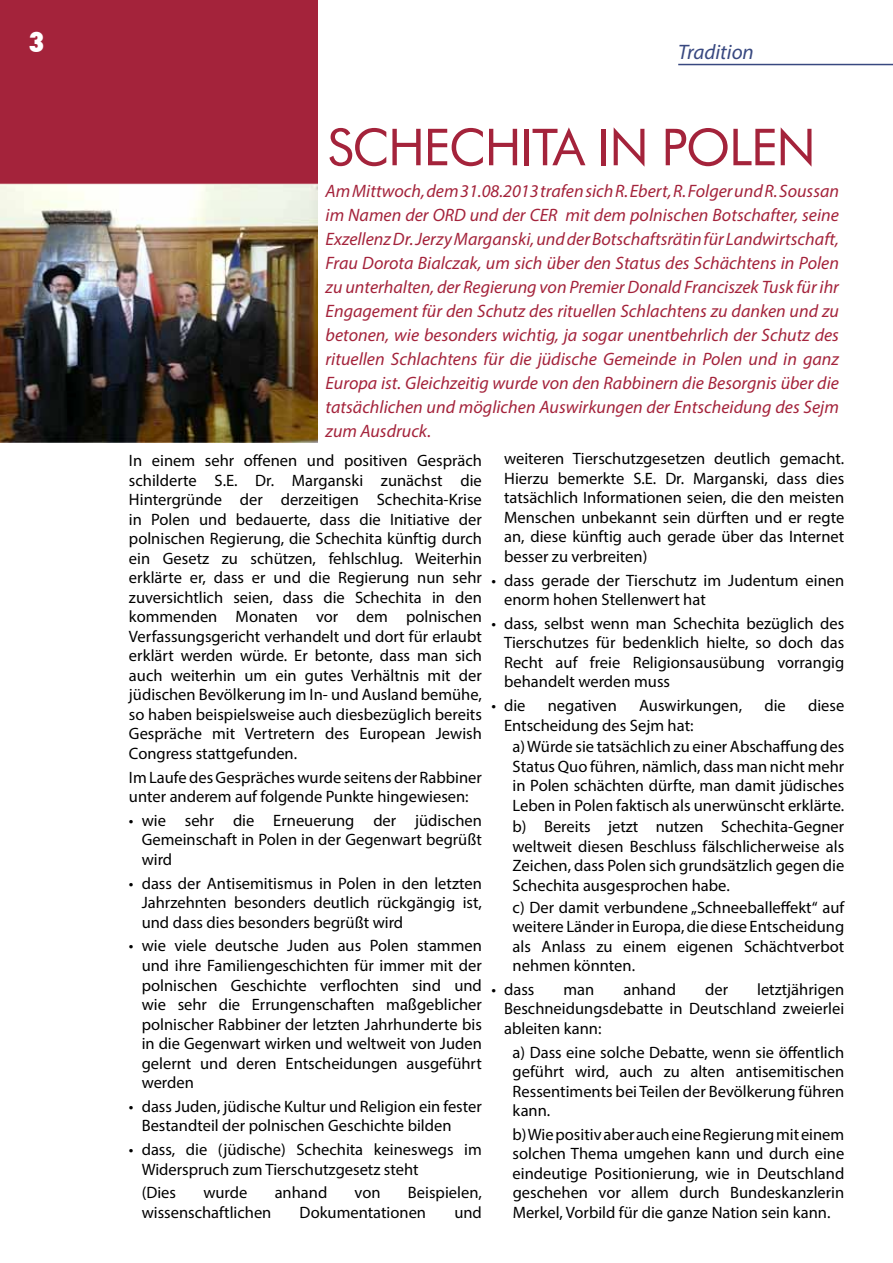
<style>
.page{position:relative;width:893px;height:1263px;background:#fff}
.page>*{position:absolute;margin:0;border:0;box-sizing:border-box;transform-origin:0 0}
.t1{font:51px "Futura BT";letter-spacing:-.025em;color:#a4233b}
.t2{font:800 condensed 27px "Futura";color:#fff}
.t3{font:italic 21px "Myriad Pro";color:#384880}
.t4{font:italic 18px/24px "Myriad Pro";color:#a4233b;text-align:justify}
.t5{font:16.5px/19.5px "Myriad Pro";color:#000;text-align:justify}
</style>
<div class="page">
<div style="left:0;top:0;width:317px;height:196px;background:#a4233b"></div>
<img style="left:0;top:184px;width:317px;height:258px">
<hr style="left:678px;top:64px;width:215px;height:1px;background:#384880">
<h2 class="t2" style="left:29px;top:23px;width:18px">3</h2>
<p class="t3" style="left:678px;top:39px;width:77px">Tradition</p>
<h1 class="t1" style="left:327px;top:116px;width:490px">SCHECHITA IN POLEN</h1>
<p class="t4" style="left:326px;top:179px;width:515px">Am Mittwoch, dem 31.08.2013 trafen sich R. Ebert, R. Folger und R. Soussan im Namen der ORD und der CER mit dem polnischen Botschafter, seine Exzellenz Dr. Jerzy Marganski, und der Botschaftsrätin für Landwirtschaft, Frau Dorota Bialczak, um sich über den Status des Schächtens in Polen zu unterhalten, der Regierung von Premier Donald Franciszek Tusk für ihr Engagement für den Schutz des rituellen Schlachtens zu danken und zu betonen, wie besonders wichtig, ja sogar unentbehrlich der Schutz des rituellen Schlachtens für die jüdische Gemeinde in Polen und in ganz Europa ist. Gleichzeitig wurde von den Rabbinern die Besorgnis über die tatsächlichen und möglichen Auswirkungen der Entscheidung des Sejm zum Ausdruck.</p>
<p class="t5" style="left:129px;top:451px;width:354px">I n einem sehr offenen und positiven Gespräch schilderte S.E. Dr. Marganski zunächst die H intergründe der derzeitigen Schechita-Krise in Polen und bedauerte, dass die I nitiative der polnischen Regierung, die Schechita künftig durch ein Gesetz zu schützen, fehlschlug. Weiterhin erklärte er, dass er und die Regierung nun sehr zuversichtlich seien, dass die Schechita in den kommenden Monaten vor dem polnischen Verfassungsgericht verhandelt und dort für erlaubt erklärt werden würde. Er betonte, dass man sich auch weiterhin um ein gutes Verhältnis mit der jüdischen Bevölkerung im I n- und Ausland bemühe, so haben beispielsweise auch diesbezüglich bereits Gespräche mit Vertretern des European Jewish Congress stattgefunden.</p>
<p class="t5" style="left:129px;top:767px;width:354px">I m Laufe des Gespräches wurde seitens der Rabbiner unter anderem auf folgende Punkte hingewiesen:</p>
<p class="t5" style="left:142px;top:810px;width:342px;text-indent:-13px">• wie sehr die Erneuerung der jüdischen Gemeinschaft in Polen in der Gegenwart begrüßt wird</p>
<p class="t5" style="left:142px;top:873px;width:342px;text-indent:-13px">• dass der Antisemitismus in Polen in den letzten Jahrzehnten besonders deutlich rückgängig ist, und dass dies besonders begrüßt wird</p>
<p class="t5" style="left:142px;top:936px;width:342px;text-indent:-13px">• wie viele deutsche Juden aus Polen stammen und ihre Familiengeschichten für immer mit der polnischen Geschichte verflochten sind und wie sehr die Errungenschaften maßgeblicher polnischer Rabbiner der letzten Jahrhunderte bis in die Gegenwart wirken und weltweit von Juden gelernt und deren Entscheidungen ausgeführt werden</p>
<p class="t5" style="left:142px;top:1096px;width:342px;text-indent:-13px">• dass Juden, jüdische Kultur und Religion ein fester<br>Bestandteil der polnischen Geschichte bilden</p>
<p class="t5" style="left:142px;top:1139px;width:342px;text-indent:-13px">• dass, die (jüdische) Schechita keineswegs im<br>Widerspruch zum Tierschutzgesetz steht</p>
<p class="t5" style="left:142px;top:1183px;width:36px">(Dies</p>
<p class="t5" style="left:203px;top:1183px;width:46px">wurde</p>
<p class="t5" style="left:275px;top:1183px;width:54px">anhand</p>
<p class="t5" style="left:355px;top:1183px;width:27px">von</p>
<p class="t5" style="left:408px;top:1183px;width:75px">Beispielen,</p>
<p class="t5" style="left:142px;top:1202px;width:131px">wissenschaftlichen</p>
<p class="t5" style="left:300px;top:1202px;width:128px">Dokumentationen</p>
<p class="t5" style="left:454px;top:1202px;width:29px">und</p>
<p class="t5" style="left:504px;top:449px;width:342px">weiteren Tierschutzgesetzen deutlich gemacht.<br>H ierzu bemerkte S.E. Dr. Marganski, dass dies tatsächlich I nformationen seien, die den meisten Menschen unbekannt sein dürften und er regte an, diese künftig auch gerade über das I nternet besser zu verbreiten)</p>
<p class="t5" style="left:504px;top:570px;width:342px;text-indent:-13px">• dass gerade der Tierschutz im Judentum einen enorm hohen Stellenwert hat</p>
<p class="t5" style="left:504px;top:613px;width:342px;text-indent:-13px">• dass, selbst wenn man Schechita bezüglich des Tierschutzes für bedenklich hielte, so doch das Recht auf freie Religionsausübung vorrangig behandelt werden muss</p>
<p class="t5" style="left:491px;top:696px;width:36px">• die</p>
<p class="t5" style="left:548px;top:696px;width:71px">negativen</p>
<p class="t5" style="left:639px;top:696px;width:105px">Auswirkungen,</p>
<p class="t5" style="left:764px;top:696px;width:23px">die</p>
<p class="t5" style="left:808px;top:696px;width:38px">diese</p>
<p class="t5" style="left:513px;top:714px;width:333px;line-height:21.6px;text-indent:-9px">Entscheidung des Sejm hat:<br>a) Würde sie tatsächlich zu einer Abschaffung des</p>
<p class="t5" style="left:513px;top:756px;width:333px">Status Quo führen, nämlich, dass man nicht mehr in Polen schächten dürfte, man damit jüdisches Leben in Polen faktisch als unerwünscht erklärte.</p>
<p class="t5" style="left:513px;top:817px;width:333px">b) Bereits jetzt nutzen Schechita-Gegner weltweit diesen Beschluss fälschlicherweise als Zeichen, dass Polen sich grundsätzlich gegen die Schechita ausgesprochen habe.</p>
<p class="t5" style="left:513px;top:897px;width:333px">c) Der damit verbundene „Schneeballeffekt“ auf weitere Länder in Europa, die diese Entscheidung als Anlass zu einem eigenen Schächtverbot nehmen könnten.</p>
<p class="t5" style="left:491px;top:979px;width:45px">• dass</p>
<p class="t5" style="left:563px;top:979px;width:32px">man</p>
<p class="t5" style="left:623px;top:979px;width:54px">anhand</p>
<p class="t5" style="left:705px;top:979px;width:24px">der</p>
<p class="t5" style="left:504px;top:979px;width:342px;text-indent:253px">letztjährigen Beschneidungsdebatte in Deutschland zweierlei ableiten kann:</p>
<p class="t5" style="left:513px;top:1042px;width:333px">a) Dass eine solche Debatte, wenn sie öffentlich geführt wird, auch zu alten antisemitischen Ressentiments bei Teilen der Bevölkerung führen kann.</p>
<p class="t5" style="left:513px;top:1124px;width:333px">b) Wie positiv aber auch eine Regierung mit einem solchen Thema umgehen kann und durch eine eindeutige Positionierung, wie in Deutschland geschehen vor allem durch Bundeskanzlerin Merkel, Vorbild für die ganze Nation sein kann.</p>
</div>
